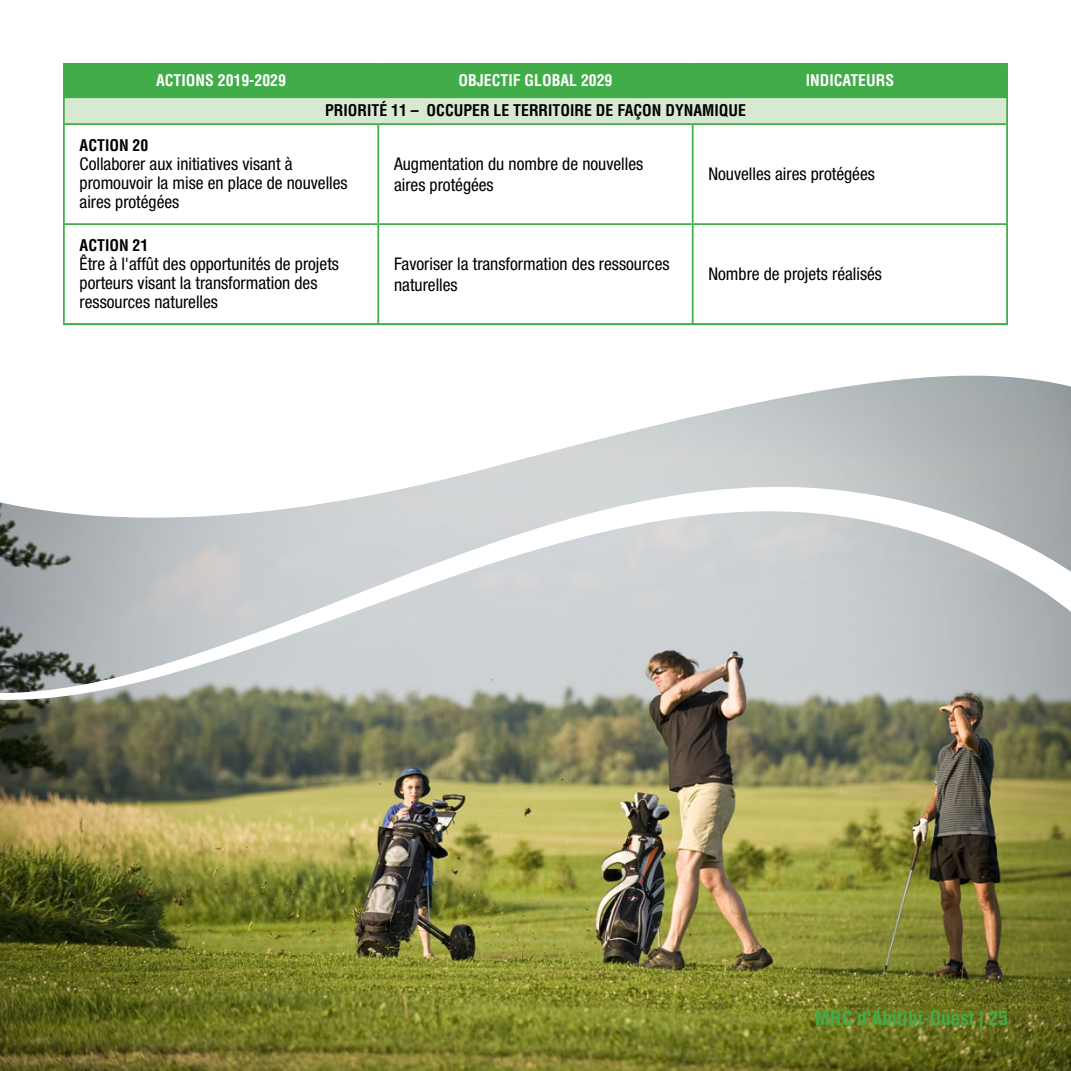
<style>
.page{position:relative;width:1071px;height:1071px;background:#fff}
.page>*{position:absolute;margin:0;border:0;box-sizing:border-box;transform-origin:0 0}
.t1{font:700 condensed 19.25px "Helvetica LT Std";color:#41ad49}
.t2{font:condensed 17.5px/19.1px "Helvetica Neue LT Std";color:#000}
.t3{font:700 condensed 15.75px "Helvetica LT Std";color:#000}
.t4{font:700 condensed 15.75px "Helvetica LT Std";color:#fff}
</style>
<div class="page">
<img style="left:0;top:704px;width:1071px;height:367px">
<svg style="left:63px;top:243px;width:1008px;height:242px"></svg>
<svg style="left:0;top:485px;width:1071px;height:219px;background:#c7cacb"></svg>
<div style="left:65px;top:65px;width:941px;height:31px;background:#41ad49"></div>
<div style="left:64px;top:97px;width:943px;height:27px;background:#d8e9d2"></div>
<hr style="left:63px;top:125px;width:2px;height:98px;background:#41ad49">
<hr style="left:377px;top:125px;width:2px;height:98px;background:#41ad49">
<hr style="left:692px;top:125px;width:2px;height:98px;background:#41ad49">
<hr style="left:1006px;top:125px;width:2px;height:98px;background:#41ad49">
<hr style="left:63px;top:223px;width:315px;height:2px;background:#41ad49">
<hr style="left:63px;top:225px;width:2px;height:98px;background:#41ad49">
<hr style="left:378px;top:223px;width:315px;height:2px;background:#41ad49">
<hr style="left:377px;top:225px;width:2px;height:98px;background:#41ad49">
<hr style="left:693px;top:223px;width:315px;height:2px;background:#41ad49">
<hr style="left:692px;top:225px;width:2px;height:98px;background:#41ad49">
<hr style="left:1006px;top:225px;width:2px;height:98px;background:#41ad49">
<hr style="left:63px;top:65px;width:2px;height:31px;background:#41ad49">
<hr style="left:63px;top:63px;width:315px;height:2px;background:#41ad49">
<hr style="left:378px;top:63px;width:315px;height:2px;background:#41ad49">
<hr style="left:693px;top:63px;width:315px;height:2px;background:#41ad49">
<hr style="left:377px;top:65px;width:2px;height:31px;background:#41ad49">
<hr style="left:692px;top:65px;width:2px;height:31px;background:#41ad49">
<hr style="left:1006px;top:65px;width:2px;height:31px;background:#41ad49">
<hr style="left:63px;top:98px;width:2px;height:25px;background:#41ad49">
<hr style="left:1006px;top:98px;width:2px;height:25px;background:#41ad49">
<hr style="left:63px;top:123px;width:315px;height:2px;background:#41ad49">
<hr style="left:378px;top:123px;width:315px;height:2px;background:#41ad49">
<hr style="left:693px;top:123px;width:315px;height:2px;background:#41ad49">
<hr style="left:63px;top:323px;width:945px;height:2px;background:#41ad49">
<hr style="left:63px;top:96px;width:945px;height:2px;background:#41ad49">
<p class="t4" style="left:156px;top:70px;width:18px">ACTIONS</p>
<p class="t4" style="left:218px;top:70px;width:70px">2019-2029</p>
<p class="t4" style="left:458px;top:70px;width:18px">OBJECTIF</p>
<p class="t4" style="left:525px;top:70px;width:10px">GLOBAL</p>
<p class="t4" style="left:581px;top:70px;width:33px">2029</p>
<p class="t4" style="left:806px;top:70px;width:10px">INDICATEURS</p>
<p class="t3" style="left:325px;top:101px;width:18px">PRIORITÉ</p>
<p class="t3" style="left:391px;top:101px;width:55px">11 – OCCUPER</p>
<p class="t3" style="left:494px;top:101px;width:29px">LE TERRITOIRE</p>
<p class="t3" style="left:596px;top:101px;width:79px">DEFAÇONDYNAMI</p>
<p class="t3" style="left:719px;top:101px;width:19px">QUE</p>
<p class="t3" style="left:80px;top:136px;width:18px">ACTION</p>
<p class="t3" style="left:133px;top:136px;width:17px">20</p>
<p class="t2" style="left:80px;top:154px;width:270px">Collaborer aux initiatives visant à promouvoir la mise en place de nouvelles aires protégées</p>
<p class="t2" style="left:394px;top:153px;width:251px;line-height:21px">Augmentation du nombre de nouvelles aires protégées</p>
<p class="t2" style="left:708px;top:165px;width:168px">Nouvelles aires protégées</p>
<p class="t3" style="left:80px;top:236px;width:18px">ACTION</p>
<p class="t3" style="left:133px;top:236px;width:17px">21</p>
<p class="t2" style="left:80px;top:254px;width:261px">être à l'affût des opportunités de projets porteurs visant la transformation des ressources naturelles</p>
<p class="t2" style="left:394px;top:253px;width:277px;line-height:21px">Favoriser la transformation des ressources naturelles</p>
<p class="t2" style="left:708px;top:265px;width:175px">Nombre de projets réalisés</p>
<p class="t1" style="left:815px;top:1006px;width:195px">MRC D'ABITIBI-OUEST | 25</p>
</div>
